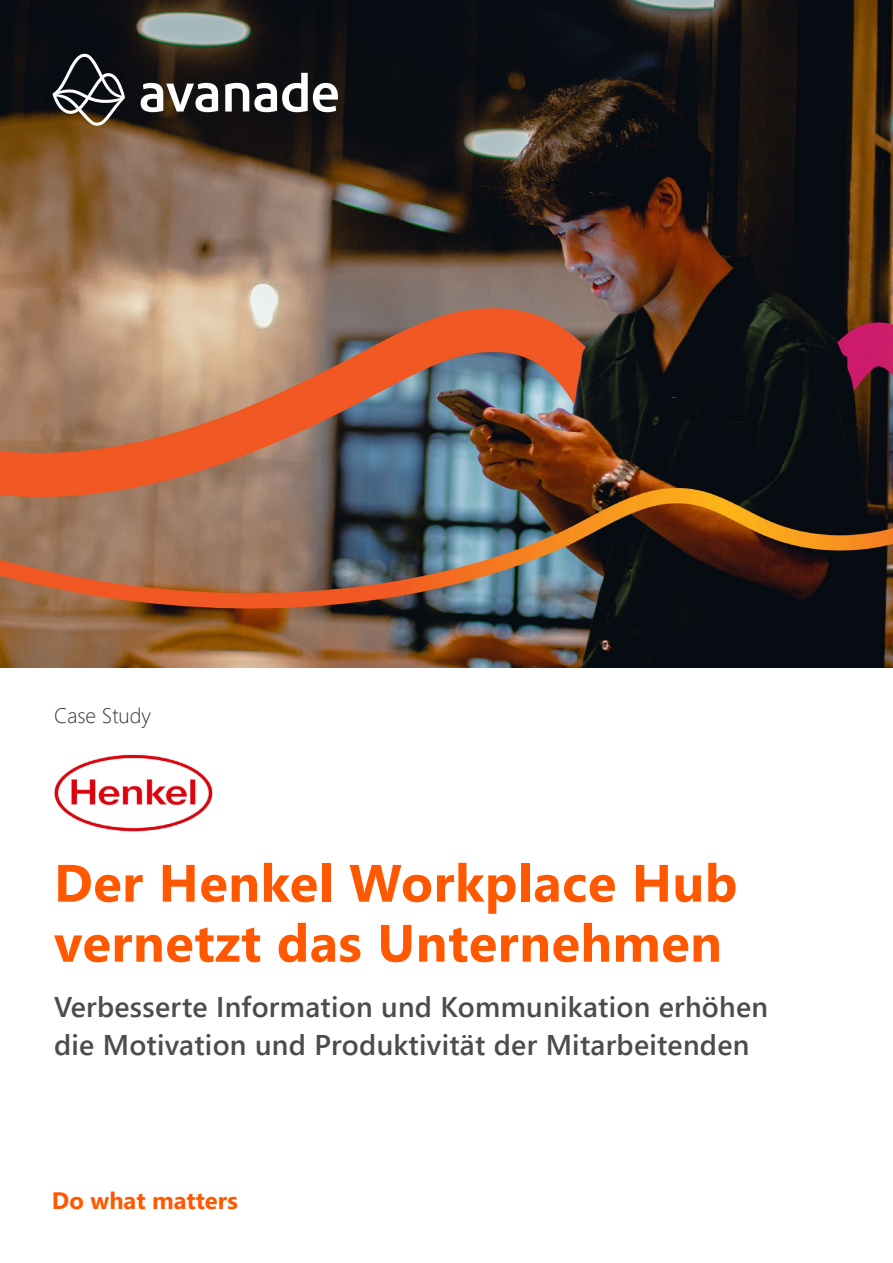
<style>
.page{position:relative;width:893px;height:1263px;background:#fff}
.page>*{position:absolute;margin:0;border:0;box-sizing:border-box;transform-origin:0 0}
.t1{font:700 52.5px/60px "Segoe UI";letter-spacing:.01em;color:#ff5800}
.t2{font:600 28.5px/37.5px "Segoe UI";letter-spacing:.01em;color:#4c4c4c}
.t3{font:700 23.7px "Segoe UI";color:#ff5800}
.t4{font:300 21px "Segoe UI";color:#333}
</style>
<div class="page">
<img style="left:0;top:0;width:893px;height:668px">
<img style="left:54px;top:754px;width:159px;height:78px">
<svg style="left:141px;top:83px;width:77px;height:29px"></svg>
<svg style="left:225px;top:73px;width:113px;height:39px"></svg>
<svg style="left:52px;top:54px;width:73px;height:72px"></svg>
<p class="t4" style="left:54px;top:696px;width:99px">Case Study</p>
<h1 class="t1" style="left:54px;top:849px;width:685px">Der Henkel Workplace Hub vernetzt das Unternehmen</h1>
<p class="t2" style="left:54px;top:986px;width:716px">Verbesserte Information und Kommunikation erhöhen die Motivation und Produktivität der Mitarbeitenden</p>
<p class="t3" style="left:52px;top:1178px;width:187px">Do what matters</p>
</div>
